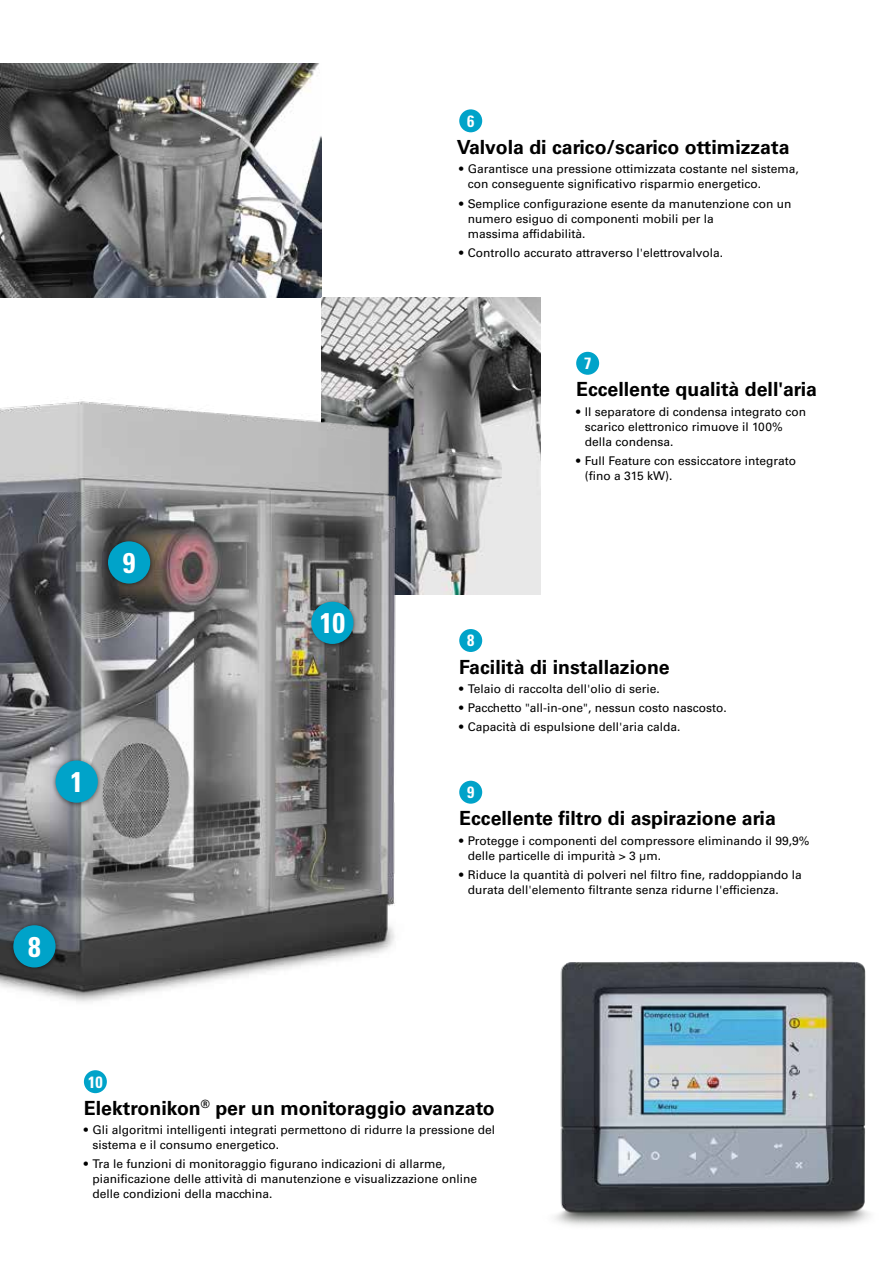
<style>
.page{position:relative;width:893px;height:1263px;background:#fff}
.page>*{position:absolute;margin:0;border:0;box-sizing:border-box;transform-origin:0 0}
.t1{font:700 condensed 28.5px "Univers LT Std";color:#fff}
.t2{font:700 19.5px "Univers LT Std";color:#000}
.t3{font:700 condensed 16.35px "Univers LT Std";color:#fff}
.t4{font:12px/15px "Univers LT Std";color:#000}
</style>
<div class="page">
<img style="left:0;top:64px;width:321px;height:234px">
<img style="left:554px;top:961px;width:316px;height:265px">
<img style="left:321px;top:298px;width:220px;height:297px">
<img style="left:0;top:344px;width:444px;height:658px">
<div style="left:104px;top:537px;width:51px;height:52px;background:#000;opacity:.5"></div>
<div style="left:108px;top:541px;width:42px;height:43px;background:#00a3c9;border-radius:50%"></div>
<div style="left:307px;top:598px;width:51px;height:51px;background:#000;opacity:.5"></div>
<div style="left:311px;top:602px;width:42px;height:42px;background:#00a3c9;border-radius:50%"></div>
<div style="left:51px;top:756px;width:52px;height:52px;background:#000;opacity:.5"></div>
<div style="left:56px;top:760px;width:42px;height:43px;background:#00a3c9;border-radius:50%"></div>
<div style="left:9px;top:921px;width:51px;height:51px;background:#000;opacity:.5"></div>
<div style="left:13px;top:925px;width:43px;height:42px;background:#00a3c9;border-radius:50%"></div>
<div style="left:459px;top:109px;width:23px;height:23px;background:#00a3c9;border-radius:50%"></div>
<div style="left:459px;top:629px;width:23px;height:23px;background:#00a3c9;border-radius:50%"></div>
<div style="left:576px;top:352px;width:23px;height:23px;background:#00a3c9;border-radius:50%"></div>
<div style="left:459px;top:781px;width:23px;height:23px;background:#00a3c9;border-radius:50%"></div>
<div style="left:84px;top:1070px;width:23px;height:23px;background:#00a3c9;border-radius:50%"></div>
<h1 class="t1" style="left:123px;top:545px;width:14px">9</h1>
<h1 class="t1" style="left:70px;top:764px;width:14px">1</h1>
<h1 class="t1" style="left:28px;top:929px;width:14px">8</h1>
<h1 class="t1" style="left:320px;top:605px;width:27px">10</h1>
<h3 class="t3" style="left:467px;top:111px;width:9px">6</h3>
<h2 class="t2" style="left:457px;top:136px;width:334px">Valvola di carico/scarico ottimizzata</h2>
<p class="t4" style="left:468px;top:162px;width:333px;text-indent:-9px">• Garantisce una pressione ottimizzata costante nel sistema, con conseguente significativo risparmio energetico.</p>
<p class="t4" style="left:468px;top:196px;width:325px;text-indent:-9px">• Semplice configurazione esente da manutenzione con un numero esiguo di componenti mobili per la<br>massima affidabilità.</p>
<p class="t4" style="left:459px;top:245px;width:265px">• Controllo accurato attraverso l'elettrovalvola.</p>
<h3 class="t3" style="left:584px;top:353px;width:9px">7</h3>
<h3 class="t3" style="left:467px;top:631px;width:9px">8</h3>
<h2 class="t2" style="left:576px;top:378px;width:242px">Eccellente qualità dell'aria</h2>
<p class="t4" style="left:585px;top:404px;width:223px;text-indent:-9px">• Il separatore di condensa integrato con scarico elettronico rimuove il 100% della condensa.</p>
<p class="t4" style="left:585px;top:453px;width:213px;text-indent:-9px">• Full Feature con essiccatore integrato (fino a 315 kW).</p>
<h2 class="t2" style="left:459px;top:655px;width:212px">Facilità di installazione</h2>
<p class="t4" style="left:459px;top:681px;width:202px">• Telaio di raccolta dell'olio di serie.</p>
<p class="t4" style="left:459px;top:700px;width:269px">• Pacchetto "all-in-one", nessun costo nascosto.</p>
<p class="t4" style="left:459px;top:720px;width:223px">• Capacità di espulsione dell'aria calda.</p>
<h3 class="t3" style="left:467px;top:782px;width:9px">9</h3>
<h2 class="t2" style="left:459px;top:807px;width:318px">Eccellente filtro di aspirazione aria</h2>
<p class="t4" style="left:468px;top:833px;width:343px;text-indent:-9px">• Protegge i componenti del compressore eliminando il 99,9% delle particelle di impurità &gt; 3 μm.</p>
<p class="t4" style="left:468px;top:867px;width:336px;text-indent:-9px">• Riduce la quantità di polveri nel filtro fine, raddoppiando la durata dell'elemento filtrante senza ridurne l'efficienza.</p>
<h3 class="t3" style="left:88px;top:1072px;width:16px">10</h3>
<h2 class="t2" style="left:84px;top:1096px;width:412px">Elektronikon<sup>®</sup> per un monitoraggio avanzato</h2>
<p class="t4" style="left:92px;top:1122px;width:404px;text-indent:-9px">• Gli algoritmi intelligenti integrati permettono di ridurre la pressione del sistema e il consumo energetico.</p>
<p class="t4" style="left:92px;top:1157px;width:386px;text-indent:-9px">• Tra le funzioni di monitoraggio figurano indicazioni di allarme, pianificazione delle attività di manutenzione e visualizzazione online delle condizioni della macchina.</p>
</div>
